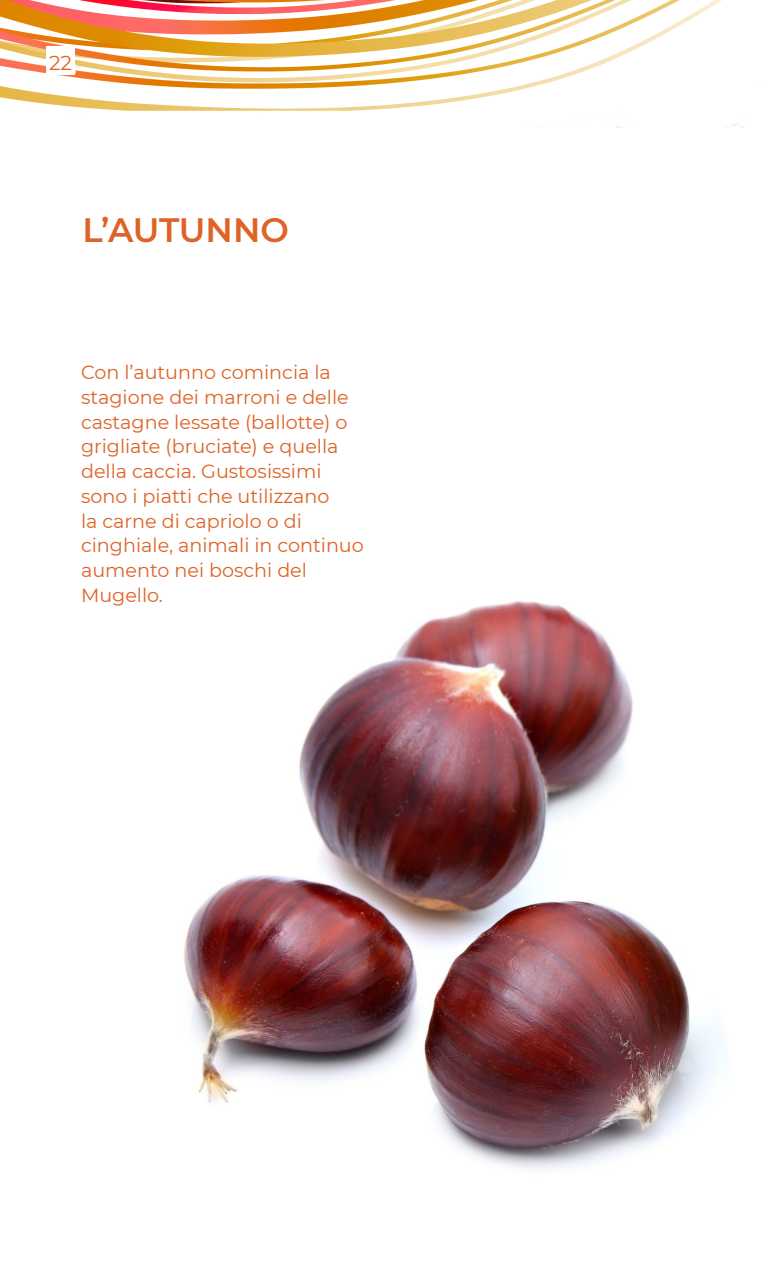
<style>
.page{position:relative;width:766px;height:1276px;background:#fff}
.page>*{position:absolute;margin:0;border:0;box-sizing:border-box;transform-origin:0 0}
.t1{font:600 33.75px "Montserrat";letter-spacing:-.005em;color:#dd6327}
.t2{font:20.25px "Montserrat";color:#dd6327}
.t3{font:19.12px/24.8px "Montserrat";color:#dd6327}
</style>
<div class="page">
<img style="left:0;top:0;width:744px;height:128px">
<div style="left:46px;top:46px;width:29px;height:29px;background:#fff"></div>
<img style="left:183px;top:601px;width:544px;height:568px">
<p class="t2" style="left:49px;top:49px;width:29px">22<sub>22</sub></p>
<p class="t1" style="left:82px;top:206px;width:208px">L’AUTUNNO</p>
<p class="t3" style="left:81px;top:359px;width:284px">Con l’autunno comincia la stagione dei marroni e delle castagne lessate (ballotte) o grigliate (bruciate) e quella della caccia. Gustosissimi sono i piatti che utilizzano<br>la carne di capriolo o di cinghiale, animali in continuo aumento nei boschi del<br>Mugello.</p>
</div>
